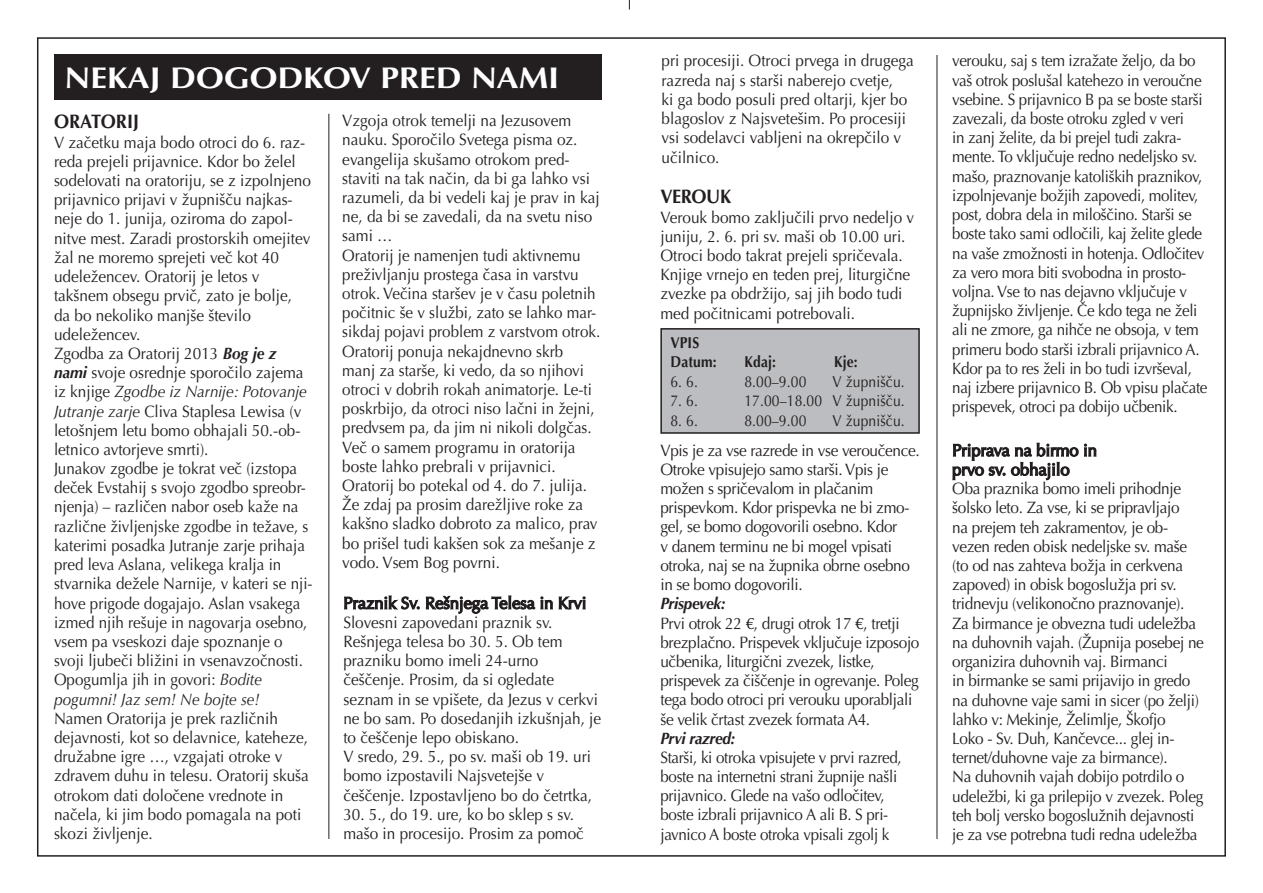
<style>
.page{position:relative;width:1263px;height:893px;background:#fff}
.page>*{position:absolute;margin:0;border:0;box-sizing:border-box;transform-origin:0 0}
.t1{font:700 30px "Optima";color:#fff;scale:1.11 1}
.t2{font:700 19.5px "Optima";color:#231f20;scale:.93 1}
.t3{font:700 19.5px "Optima";letter-spacing:-.02em;color:#231f20;scale:.93 1}
.t4{font:16.5px/19.2px "Optima";color:#231f20;scale:.93 1}
.t5{font:16.5px/19.2px "Optima";letter-spacing:-.02em;color:#231f20;scale:.93 1}
.t6{font:16.5px/19.2px "Optima";letter-spacing:-.02em;color:#231f20;scale:.92 1}
.t7{font:italic 700 16.5px "Optima";letter-spacing:-.02em;color:#231f20;scale:.93 1}
.t8{font:15.75px "Optima";letter-spacing:.01em;color:#231f20;scale:.88 1}
.t9{font:700 15.75px/19.5px "Optima";letter-spacing:.01em;color:#231f20;scale:.88 1}
.s1{font-weight:700;font-style:italic}
.s2{font-style:italic}
</style>
<div class="page">
<div style="left:54px;top:54px;width:548px;height:45px;background:#231f20"></div>
<div style="left:661px;top:329px;width:258px;height:104px;background:#bcbdc0"></div>
<div style="left:660px;top:328px;width:260px;height:106px;border:2px solid #231f20"></div>
<hr style="left:936px;top:55px;width:1px;height:784px;background:#231f20">
<hr style="left:328px;top:114px;width:1px;height:725px;background:#231f20">
<svg style="left:952px;top:442px;width:145px;height:39px"></svg>
<svg style="left:344px;top:595px;width:242px;height:19px"></svg>
<h1 class="t1" style="left:65px;top:61px;width:447px">NEKAJ DOGODKOV PRED NAMI</h1>
<p class="t2" style="left:54px;top:110px;width:93px">ORATORIJ</p>
<p class="t4" style="left:54px;top:133px;width:280px">V začetku maja bodo otroci do 6. raz&shy;reda prejeli prijavnice. Kdor bo želel sodelovati na oratoriju, se z izpolnjeno prijavnico prijavi v župnišču najkas&shy;neje do 1. junija, oziroma do zapol&shy;nitve mest. Zaradi prostorskih omejitev žal ne moremo sprejeti več kot 40 udeležencev. Oratorij je letos v takšnem obsegu prvič, zato je bolje,<br>da bo nekoliko manjše število udeležencev.<br>Zgodba za Oratorij 2013 <span class="s1">Bog je z nami</span> svoje osrednje sporočilo zajema iz knjige <span class="s2">Zgodbe iz Narnije: Potovanje Jutranje zarje</span> Cliva Staplesa Lewisa (v letošnjem letu bomo obhajali 50.-ob&shy;letnico avtorjeve smrti).<br>Junakov zgodbe je tokrat več (izstopa deček Evstahij s svojo zgodbo spreobr&shy;njenja) – različen nabor oseb kaže na različne življenjske zgodbe in težave, s katerimi posadka Jutranje zarje prihaja pred leva Aslana, velikega kralja in stvarnika dežele Narnije, v kateri se nji&shy;hove prigode dogajajo. Aslan vsakega izmed njih rešuje in nagovarja osebno, vsem pa vseskozi daje spoznanje o svoji ljubeči bližini in vsenavzočnosti.<br>Opogumlja jih in govori: <span class="s2">Bodite pogumni! Jaz sem! Ne bojte se!</span></p>
<p class="t4" style="left:54px;top:709px;width:275px">Namen Oratorija je prek različnih dejavnosti, kot so delavnice, kateheze, družabne igre …, vzgajati otroke v zdravem duhu in telesu. Oratorij skuša otrokom dati določene vrednote in načela, ki jim bodo pomagala na poti skozi življenje.</p>
<p class="t4" style="left:342px;top:111px;width:279px">Vzgoja otrok temelji na Jezusovem nauku. Sporočilo Svetega pisma oz. evangelija skušamo otrokom pred&shy;staviti na tak način, da bi ga lahko vsi razumeli, da bi vedeli kaj je prav in kaj ne, da bi se zavedali, da na svetu niso sami …<br>Oratorij je namenjen tudi aktivnemu preživljanju prostega časa in varstvu otrok. Večina staršev je v času poletnih počitnic še v službi, zato se lahko mar&shy;sikdaj pojavi problem z varstvom otrok.<br>Oratorij ponuja nekajdnevno skrb<br>manj za starše, ki vedo, da so njihovi otroci v dobrih rokah animatorje. Le-ti poskrbijo, da otroci niso lačni in žejni, predvsem pa, da jim ni nikoli dolgčas.<br>Več o samem programu in oratorija boste lahko prebrali v prijavnici.<br>Oratorij bo potekal od 4. do 7. julija.<br>Že zdaj pa prosim darežljive roke za kakšno sladko dobroto za malico, prav bo prišel tudi kakšen sok za mešanje z vodo. Vsem Bog povrni.</p>
<p class="t4" style="left:343px;top:613px;width:279px">Slovesni zapovedani praznik sv.<br>Rešnjega telesa bo 30. 5. Ob tem prazniku bomo imeli 24-urno češčenje. Prosim, da si ogledate seznam in se vpišete, da Jezus v cerkvi ne bo sam. Po dosedanjih izkušnjah, je to češčenje lepo obiskano.<br>V sredo, 29. 5., po sv. maši ob 19. uri bomo izpostavili Najsvetejše v češčenje. Izpostavljeno bo do četrtka,</p>
<p class="t4" style="left:343px;top:805px;width:260px">30. 5., do 19. ure, ko bo sklep s sv. mašo in procesijo. Prosim za pomoč</p>
<p class="t4" style="left:661px;top:52px;width:273px">pri procesiji. Otroci prvega in drugega razreda naj s starši naberejo cvetje,<br>ki ga bodo posuli pred oltarji, kjer bo blagoslov z Najsvetešim. Po procesiji vsi sodelavci vabljeni na okrepčilo v učilnico.</p>
<p class="t3" style="left:660px;top:185px;width:78px">VEROUK</p>
<p class="t4" style="left:660px;top:208px;width:274px">Verouk bomo zaključili prvo nedeljo v juniju, 2. 6. pri sv. maši ob 10.00 uri.<br>Otroci bodo takrat prejeli spričevala.<br>Knjige vrnejo en teden prej, liturgične zvezke pa obdržijo, saj jih bodo tudi med počitnicami potrebovali.</p>
<p class="t9" style="left:670px;top:333px;width:54px">VPIS<br>Datum:</p>
<p class="t9" style="left:745px;top:352px;width:37px">Kdaj:</p>
<p class="t9" style="left:834px;top:352px;width:28px">Kje:</p>
<p class="t8" style="left:670px;top:372px;width:33px">6. 6.</p>
<p class="t8" style="left:744px;top:372px;width:72px">8.00–9.00</p>
<p class="t8" style="left:832px;top:372px;width:84px">V župnišču.</p>
<p class="t8" style="left:670px;top:392px;width:33px">7. 6.</p>
<p class="t8" style="left:744px;top:392px;width:184px">17.00–18.00 V župnišču.</p>
<p class="t8" style="left:670px;top:411px;width:33px">8. 6.</p>
<p class="t8" style="left:744px;top:411px;width:72px">8.00–9.00</p>
<p class="t8" style="left:832px;top:411px;width:84px">V župnišču.</p>
<p class="t5" style="left:660px;top:441px;width:280px">Vpis je za vse razrede in vse veroučence.<br>Otroke vpisujejo samo starši. Vpis je možen s spričevalom in plačanim prispevkom. Kdor prispevka ne bi zmo&shy;gel, se bomo dogovorili osebno. Kdor<br>v danem terminu ne bi mogel vpisati otroka, naj se na župnika obrne osebno in se bomo dogovorili.</p>
<p class="t7" style="left:660px;top:594px;width:72px">Prispevek:</p>
<p class="t5" style="left:660px;top:614px;width:280px">Prvi otrok 22 €, drugi otrok 17 €, tretji brezplačno. Prispevek vključuje izposojo učbenika, liturgični zvezek, listke, prispevek za čiščenje in ogrevanje. Poleg tega bodo otroci pri verouku uporabljali še velik črtast zvezek formata A4.</p>
<p class="t7" style="left:660px;top:728px;width:82px">Prvi razred:</p>
<p class="t6" style="left:660px;top:748px;width:264px">Starši, ki otroka vpisujete v prvi razred, boste na internetni strani župnije našli prijavnico. Glede na vašo odločitev, boste izbrali prijavnico A ali B. S pri&shy;javnico A boste otroka vpisali zgolj k</p>
<p class="t6" style="left:952px;top:51px;width:279px">verouku, saj s tem izražate željo, da bo vaš otrok poslušal katehezo in veroučne vsebine. S prijavnico B pa se boste starši zavezali, da boste otroku zgled v veri<br>in zanj želite, da bi prejel tudi zakra&shy;mente. To vključuje redno nedeljsko sv. mašo, praznovanje katoliških praznikov, izpolnjevanje božjih zapovedi, molitev, post, dobra dela in miloščino. Starši se boste tako sami odločili, kaj želite glede na vaše zmožnosti in hotenja. Odločitev za vero mora biti svobodna in prosto&shy;voljna. Vse to nas dejavno vključuje v župnijsko življenje. Če kdo tega ne želi ali ne zmore, ga nihče ne obsoja, v tem primeru bodo starši izbrali prijavnico A.<br>Kdor pa to res želi in bo tudi izvrševal, naj izbere prijavnico B. Ob vpisu plačate prispevek, otroci pa dobijo učbenik.</p>
<p class="t5" style="left:952px;top:479px;width:272px">Oba praznika bomo imeli prihodnje šolsko leto. Za vse, ki se pripravljajo<br>na prejem teh zakramentov, je ob&shy;vezen reden obisk nedeljske sv. maše (to od nas zahteva božja in cerkvena zapoved) in obisk bogoslužja pri sv. tridnevju (velikonočno praznovanje).<br>Za birmance je obvezna tudi udeležba na duhovnih vajah. (Župnija posebej ne organizira duhovnih vaj. Birmanci<br>in birmanke se sami prijavijo in gredo na duhovne vaje sami in sicer (po želji) lahko v: Mekinje, Želimlje, Škofjo<br>Loko - Sv. Duh, Kančevce... glej in&shy;ternet/duhovne vaje za birmance).<br>Na duhovnih vajah dobijo potrdilo o udeležbi, ki ga prilepijo v zvezek. Poleg teh bolj versko bogoslužnih dejavnosti je za vse potrebna tudi redna udeležba</p>
</div>
